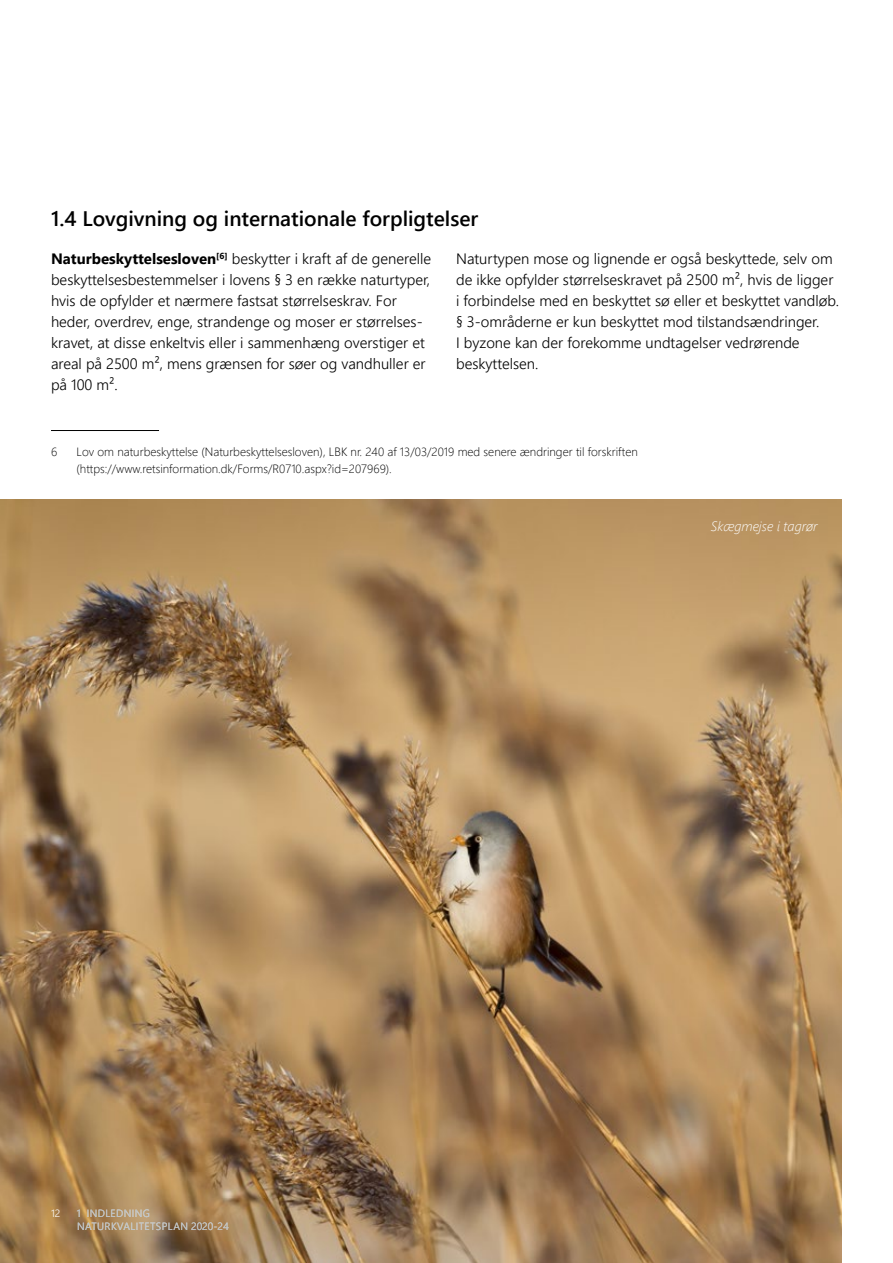
<style>
.page{position:relative;width:893px;height:1263px;background:#fff}
.page>*{position:absolute;margin:0;border:0;box-sizing:border-box;transform-origin:0 0}
.H2_Underrubrikker{font:600 21px "Segoe UI";color:#000}
.Brødtekst{font:300 15px/21px "Segoe UI";color:#000}
.t1{font:italic 300 13.5px "Segoe UI";color:#fff}
.Fodnoter{font:300 12px "Segoe UI";color:#000}
.t2{font:300 10.5px/13.5px "Segoe UI";letter-spacing:.035em;color:#acb8c1}
.t3{font:300 10.5px "Segoe UI";color:#fff}
.s1{font-weight:700}
</style>
<div class="page">
<img style="left:0;top:500px;width:842px;height:763px">
<hr style="left:51px;top:430px;width:108px;height:1px;background:#000">
<h2 class="H2_Underrubrikker" style="left:51px;top:202px;width:429px">1.4 Lovgivning og internationale forpligtelser</h2>
<p class="Brødtekst" style="left:51px;top:248px;width:382px"><span class="s1">Naturbeskyttelsesloven</span><sup>[6]</sup> beskytter i kraft af de generelle beskyttelsesbestemmelser i lovens § 3 en række naturtyper, hvis de opfylder et nærmere fastsat størrelseskrav. For heder, overdrev, enge, strandenge og moser er størrelses&shy;kravet, at disse enkeltvis eller i sammenhæng overstiger et areal på 2500 m², mens grænsen for søer og vandhuller er på 100 m².</p>
<p class="Brødtekst" style="left:456px;top:248px;width:385px">N aturtypen mose og lignende er også beskyttede, selv om de ikke opfylder størrelseskravet på 2500 m², hvis de ligger i forbindelse med en beskyttet sø eller et beskyttet vandløb. § 3-områderne er kun beskyttet mod tilstandsændringer.<br>I byzone kan der forekomme undtagelser vedrørende beskyttelsen.</p>
<p class="Fodnoter" style="left:51px;top:443px;width:8px">6</p>
<p class="Fodnoter" style="left:77px;top:443px;width:563px">Lov om naturbeskyttelse (Naturbeskyttelsesloven), LBK nr. 240 af 13/03/2019 med senere ændringer til forskriften</p>
<p class="Fodnoter" style="left:77px;top:459px;width:317px">(https://www.retsinformation.dk/Forms/R0710.aspx?id=207969).</p>
<p class="t1" style="left:711px;top:517px;width:108px">Skægmejse i tagrør</p>
<p class="t3" style="left:51px;top:1205px;width:11px">12</p>
<p class="t2" style="left:77px;top:1206px;width:75px">1 Indledning<br>NAT</p>
<p class="t2" style="left:97px;top:1219px;width:133px">URKVALIT ETS PLAN 2020-24</p>
</div>
